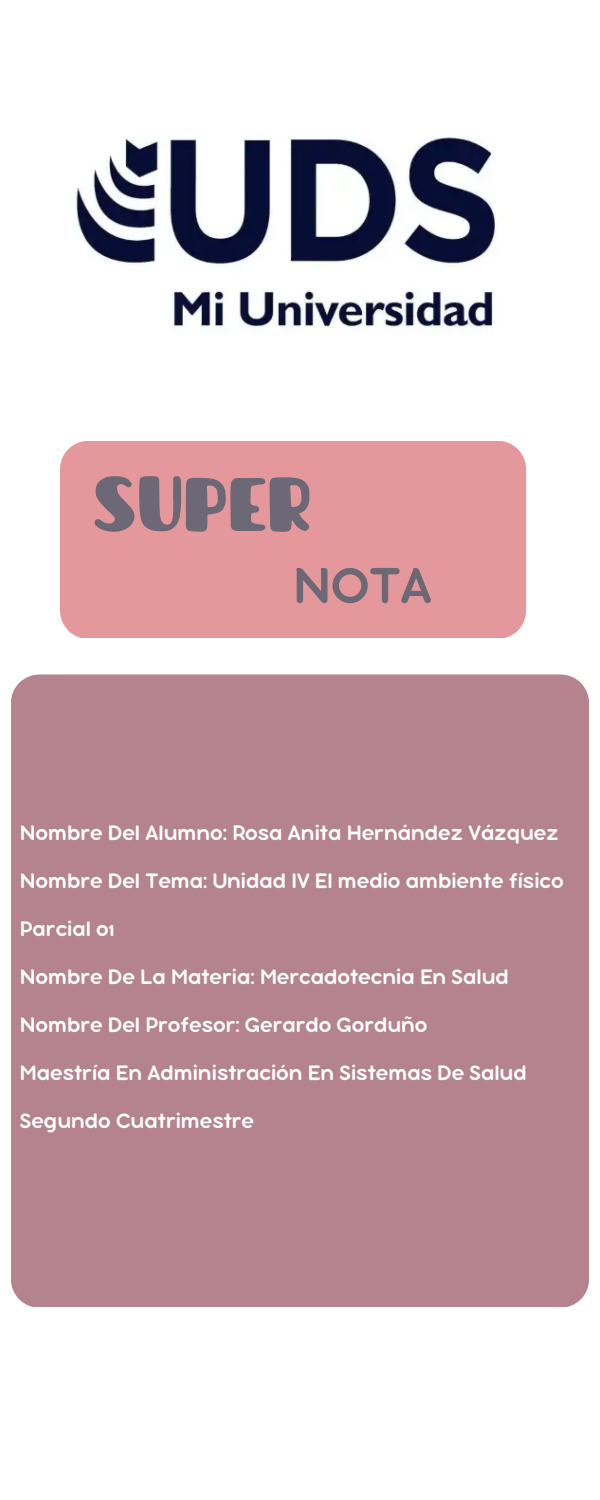
<style>
.page{position:relative;width:600px;height:1500px;background:#fff}
.page>*{position:absolute;margin:0;border:0;box-sizing:border-box;transform-origin:0 0}
.t1{font:77.8px "Cranberry";color:#6d6875}
.t2{font:54.8px "Bubbleboddy Neue";color:#6d6875}
.t3{font:22.8px/48px "Bubbleboddy Neue";color:#fff}
</style>
<div class="page">
<div style="left:11px;top:674px;width:578px;height:633px;background:#b5838d"></div>
<div style="left:60px;top:441px;width:466px;height:197px;background:#e5989b"></div>
<img style="left:76px;top:137px;width:421px;height:191px">
<h1 class="t1" style="left:92px;top:469px;width:221px">SUPER</h1>
<h2 class="t2" style="left:293px;top:568px;width:140px">NOTA</h2>
<p class="t3" style="left:20px;top:811px;width:545px">Nombre Del Alumno: Rosa Anita Hernández Vázquez Nombre Del Tema: Unidad IV El medio ambiente físico Parcial 01<br>Nombre De La Materia: Mercadotecnia En Salud Nombre Del Profesor: Gerardo Gorduño<br>Maestría En Administración En Sistemas De Salud Segundo Cuatrimestre</p>
</div>
